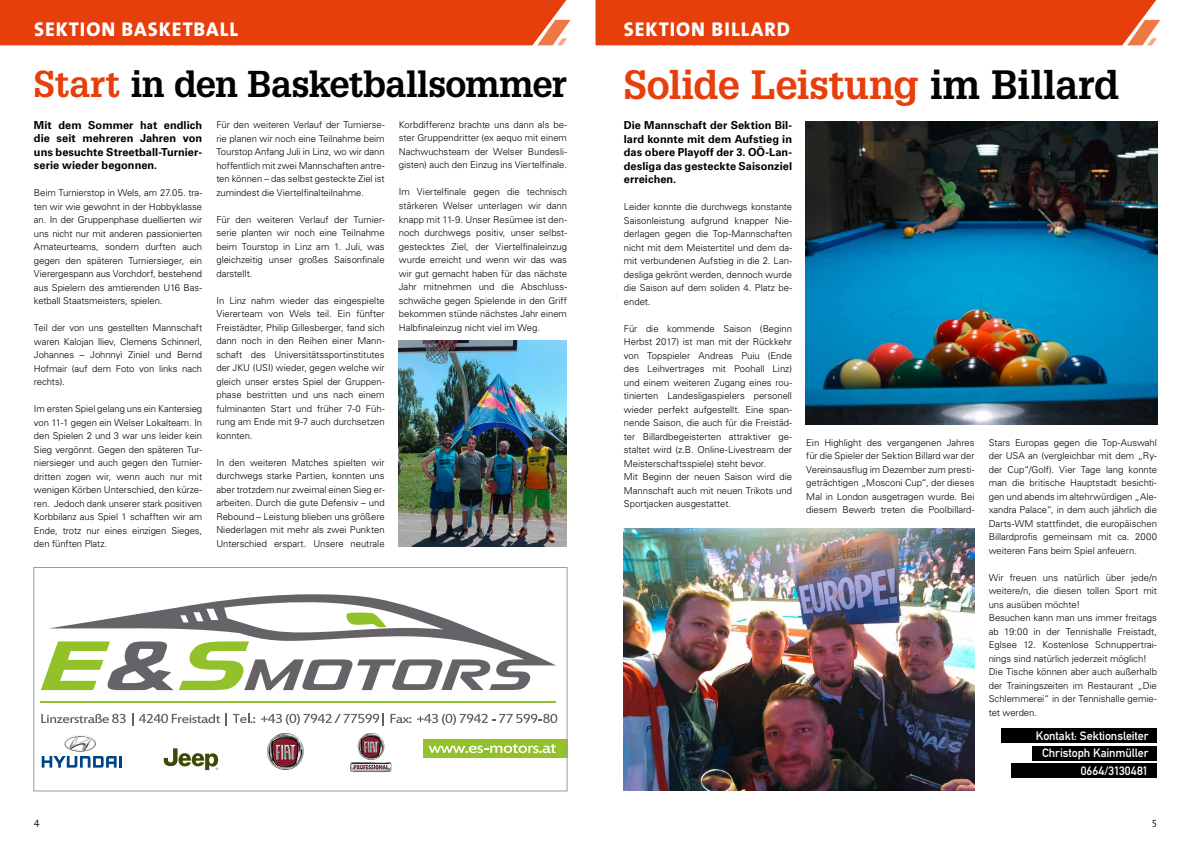
<style>
.page{position:relative;width:1191px;height:842px;background:#fff}
.page>*{position:absolute;margin:0;border:0;box-sizing:border-box;transform-origin:0 0}
.t1{font:700 40px "Glypha LT";letter-spacing:-.015em;color:#e73f0c}
.t2{font:700 36.5px "Glypha LT";letter-spacing:-.02em;color:#020103}
.t3{font:800 20px "The Sans";letter-spacing:.05em;color:#fff}
.t4{font:12px/17.5px "DIN Mittelschrift LT";letter-spacing:-.01em;color:#fff;text-align:right}
.t5{font:700 11px/13.5px "Univers LT";letter-spacing:.005em;color:#000;text-align:justify}
.t6{font:300 10px "The Sans";color:#000}
.t7{font:300 9.5px/13.5px "Univers LT";letter-spacing:-.005em;color:#000;text-align:justify}
.s1{color:#e73f0c}
.s2{color:#020103}
</style>
<div class="page">
<div style="left:0;top:0;width:571px;height:45px;background:#e73f0c"></div>
<div style="left:595px;top:0;width:565px;height:45px;background:#e73f0c"></div>
<img style="left:399px;top:341px;width:168px;height:205px">
<div style="left:423px;top:739px;width:144px;height:18px;background:#93c129"></div>
<svg style="left:41px;top:670px;width:7px;height:20px"></svg>
<svg style="left:48px;top:594px;width:508px;height:96px"></svg>
<hr style="left:41px;top:701px;width:515px;height:2px;background:#93c129">
<svg style="left:428px;top:744px;width:128px;height:9px"></svg>
<svg style="left:41px;top:714px;width:85px;height:9px"></svg>
<svg style="left:132px;top:713px;width:1px;height:13px"></svg>
<svg style="left:139px;top:714px;width:81px;height:9px"></svg>
<svg style="left:226px;top:713px;width:1px;height:13px"></svg>
<svg style="left:233px;top:714px;width:22px;height:9px"></svg>
<svg style="left:261px;top:713px;width:123px;height:13px"></svg>
<svg style="left:390px;top:714px;width:21px;height:9px"></svg>
<svg style="left:417px;top:714px;width:140px;height:11px"></svg>
<svg style="left:42px;top:735px;width:80px;height:33px"></svg>
<svg style="left:350px;top:733px;width:42px;height:39px"></svg>
<svg style="left:267px;top:733px;width:37px;height:37px"></svg>
<svg style="left:164px;top:748px;width:54px;height:22px"></svg>
<div style="left:33px;top:567px;width:534px;height:224px;border:1px solid #9c9d9d"></div>
<div style="left:1001px;top:729px;width:156px;height:14px;background:#000"></div>
<div style="left:1032px;top:746px;width:125px;height:14px;background:#000"></div>
<div style="left:1011px;top:763px;width:146px;height:15px;background:#000"></div>
<img style="left:806px;top:121px;width:351px;height:303px">
<img style="left:624px;top:528px;width:350px;height:263px">
<h3 class="t3" style="left:34px;top:13px;width:205px">SEKTION BASKETBALL</h3>
<h3 class="t3" style="left:624px;top:13px;width:168px">SEKTION BILLARD</h3>
<h2 class="t2" style="left:34px;top:61px;width:534px"><span class="s1">Start</span> in den Basketballsommer</h2>
<p class="t5" style="left:34px;top:118px;width:170px">Mit dem Sommer hat endlich die seit mehreren Jahren von uns besuchte Streetball-Turnier&shy;serie wieder begonnen.</p>
<p class="t7" style="left:34px;top:186px;width:170px">Beim Turnierstop in Wels, am 27.05. tra&shy;ten wir wie gewohnt in der Hobbyklasse an. In der Gruppenphase duellierten wir uns nicht nur mit anderen passionierten Amateurteams, sondern durften auch gegen den späteren Turniersieger, ein Vierergespann aus Vorchdorf, bestehend aus Spielern des amtierenden U16 Bas&shy;ketball Staatsmeisters, spielen.</p>
<p class="t7" style="left:34px;top:321px;width:170px">Teil der von uns gestellten Mannschaft waren Kalojan Iliev, Clemens Schinnerl, Johannes – Johnnyì Ziniel und Bernd Hofmair (auf dem Foto von links nach rechts).</p>
<p class="t7" style="left:34px;top:402px;width:170px">Im ersten Spiel gelang uns ein Kantersieg von 11-1 gegen ein Welser Lokalteam. In den Spielen 2 und 3 war uns leider kein Sieg vergönnt. Gegen den späteren Tur&shy;niersieger und auch gegen den Turnier&shy;dritten zogen wir, wenn auch nur mit wenigen Körben Unterschied, den kürze&shy;ren. Jedoch dank unserer stark positiven Korbbilanz aus Spiel 1 schafften wir am Ende, trotz nur eines einzigen Sieges, den fünften Platz.</p>
<p class="t7" style="left:399px;top:118px;width:170px">Korbdifferenz brachte uns dann als be&shy;ster Gruppendritter (ex aequo mit einem Nachwuchsteam der Welser Bundesli&shy;gisten) auch den Einzug ins Viertelfinale.</p>
<p class="t7" style="left:399px;top:185px;width:170px">Im Viertelfinale gegen die technisch stärkeren Welser unterlagen wir dann knapp mit 11-9. Unser Resümee ist den&shy;noch durchwegs positiv, unser selbst&shy;gestecktes Ziel, der Viertelfinaleinzug wurde erreicht und wenn wir das was wir gut gemacht haben für das nächste Jahr mitnehmen und die Abschluss&shy;schwäche gegen Spielende in den Griff bekommen stünde nächstes Jahr einem Halbfinaleinzug nicht viel im Weg.</p>
<p class="t7" style="left:216px;top:118px;width:170px">Für den weiteren Verlauf der Turnierse&shy;rie planen wir noch eine Teilnahme beim Tourstop Anfang Juli in Linz, wo wir dann hoffentlich mit zwei Mannschaften antre&shy;ten können – das selbst gesteckte Ziel ist zumindest die Viertelfinalteilnahme.</p>
<p class="t7" style="left:216px;top:212px;width:170px">Für den weiteren Verlauf der Turnier&shy;serie planten wir noch eine Teilnahme beim Tourstop in Linz am 1. Juli, was gleichzeitig unser großes Saisonfinale darstellt.</p>
<p class="t7" style="left:216px;top:293px;width:170px">In Linz nahm wieder das eingespielte Viererteam von Wels teil. Ein fünfter Freistädter, Philip Gillesberger, fand sich dann noch in den Reihen einer Mann&shy;schaft des Universitätssportinstitutes der JKU (USI) wieder, gegen welche wir gleich unser erstes Spiel der Gruppen&shy;phase bestritten und uns nach einem fulminanten Start und früher 7-0 Füh&shy;rung am Ende mit 9-7 auch durchsetzen konnten.</p>
<p class="t7" style="left:216px;top:455px;width:170px">In den weiteren Matches spielten wir durchwegs starke Partien, konnten uns aber trotzdem nur zweimal einen Sieg er&shy;arbeiten. Durch die gute Defensiv – und Rebound – Leistung blieben uns größere Niederlagen mit mehr als zwei Punkten Unterschied erspart. Unsere neutrale</p>
<h1 class="t1" style="left:624px;top:60px;width:497px">Solide Leistung <span class="s2">im Billard</span></h1>
<p class="t5" style="left:624px;top:119px;width:170px">Die Mannschaft der Sektion Bil&shy;lard konnte mit dem Aufstieg in das obere Playoff der 3. OÖ-Lan&shy;desliga das gesteckte Saisonziel erreichen.</p>
<p class="t7" style="left:624px;top:200px;width:170px">Leider konnte die durchwegs konstante Saisonleistung aufgrund knapper Nie&shy;derlagen gegen die Top-Mannschaften nicht mit dem Meistertitel und dem da&shy;mit verbundenen Aufstieg in die 2. Lan&shy;desliga gekrönt werden, dennoch wurde die Saison auf dem soliden 4. Platz be&shy;endet.</p>
<p class="t7" style="left:624px;top:322px;width:170px;text-align:left">Für die kommende Saison (Beginn Herbst 2017) ist man mit der Rückkehr von Topspieler Andreas Puiu (Ende des Leihvertrages mit Poohall Linz) und einem weiteren Zugang eines rou&shy;tinierten Landesligaspielers personell wieder perfekt aufgestellt. Eine span&shy;nende Saison, die auch für die Freistäd&shy;ter Billardbegeisterten attraktiver ge&shy;staltet wird (z.B. Online-Livestream der Meisterschaftsspiele) steht bevor.<br>Mit Beginn der neuen Saison wird die Mannschaft auch mit neuen Trikots und Sportjacken ausgestattet.</p>
<p class="t7" style="left:806px;top:436px;width:170px">Ein Highlight des vergangenen Jahres für die Spieler der Sektion Billard war der Vereinsausflug im Dezember zum presti&shy;geträchtigen „Mosconi Cup“, der dieses Mal in London ausgetragen wurde. Bei diesem Bewerb treten die Poolbillard-</p>
<p class="t7" style="left:988px;top:436px;width:170px">Stars Europas gegen die Top-Auswahl der USA an (vergleichbar mit dem „Ry&shy;der Cup“/Golf). Vier Tage lang konnte man die britische Hauptstadt besichti&shy;gen und abends im altehrwürdigen „Ale&shy;xandra Palace“, in dem auch jährlich die Darts-WM stattfindet, die europäischen Billardprofis gemeinsam mit ca. 2000 weiteren Fans beim Spiel anfeuern.</p>
<p class="t7" style="left:988px;top:571px;width:170px;text-align:left">Wir freuen uns natürlich über jede/n weitere/n, die diesen tollen Sport mit uns ausüben möchte!<br>Besuchen kann man uns immer freitags ab 19:00 in der Tennishalle Freistadt, Eglsee 12. Kostenlose Schnuppertrai&shy;nings sind natürlich jederzeit möglich!<br>Die Tische können aber auch außerhalb der Trainingszeiten im Restaurant „Die Schlemmerei“ in der Tennishalle gemie&shy;tet werden.</p>
<p class="t4" style="left:1036px;top:727px;width:114px">Kontakt: Sektionsleiter<br>Christoph Kainmüller<br>0664/3130481</p>
<p class="t6" style="left:34px;top:813px;width:7px">4</p>
<p class="t6" style="left:1152px;top:813px;width:6px">5</p>
</div>
